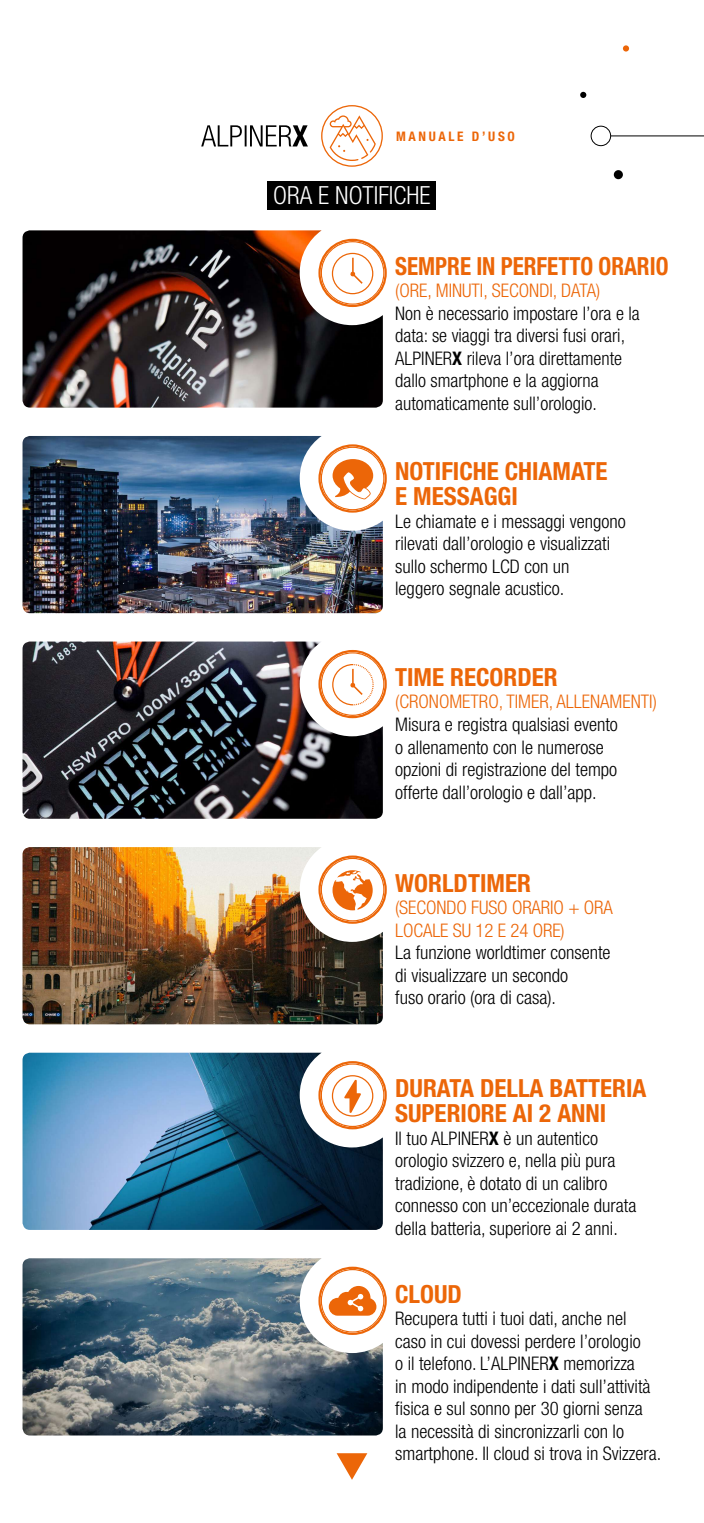
<style>
.page{position:relative;width:704px;height:1523px;background:#fff}
.page>*{position:absolute;margin:0;border:0;box-sizing:border-box;transform-origin:0 0}
.t1{font:700 condensed 25px/25px "Helvetica Neue LT Pro";color:#ec6608}
.t2{font:700 condensed 25px "Helvetica Neue LT Pro";color:#ec6608;scale:.92 1}
.t3{font:300 condensed 25px "Helvetica Neue LT Pro";color:#fff}
.t4{font:300 condensed 18.75px/22.5px "Helvetica Neue LT Pro";color:#000}
.t5{font:300 condensed 18.75px/22.5px "Helvetica Neue LT Pro";color:#ec6608}
.t6{font:700 condensed 13.19px "Helvetica Neue LT Pro";letter-spacing:.2em;color:#ec6608}
.s1{font-weight:700}
</style>
<div class="page">
<svg style="left:336px;top:1453px;width:31px;height:26px"></svg>
<svg style="left:321px;top:105px;width:61px;height:62px"></svg>
<svg style="left:201px;top:125px;width:107px;height:21px"></svg>
<div style="left:613px;top:170px;width:9px;height:9px;background:#000;border-radius:50%"></div>
<svg style="left:579px;top:92px;width:7px;height:6px"></svg>
<div style="left:590px;top:126px;width:20px;height:20px;border:1px solid #000;border-radius:50%"></div>
<hr style="left:610px;top:136px;width:93px;height:1px;background:#000">
<svg style="left:622px;top:45px;width:6px;height:7px"></svg>
<div style="left:268px;top:181px;width:167px;height:29px;background:#000"></div>
<img style="left:22px;top:230px;width:360px;height:177px">
<img style="left:22px;top:436px;width:360px;height:177px">
<img style="left:22px;top:641px;width:360px;height:178px">
<img style="left:22px;top:847px;width:360px;height:177px">
<img style="left:22px;top:1052px;width:360px;height:178px">
<img style="left:22px;top:1258px;width:360px;height:177px">
<svg style="left:320px;top:241px;width:64px;height:64px"></svg>
<div style="left:318px;top:239px;width:68px;height:68px;border:2px solid #ec6608;border-radius:50%"></div>
<svg style="left:320px;top:446px;width:64px;height:64px"></svg>
<div style="left:318px;top:444px;width:68px;height:68px;border:2px solid #ec6608;border-radius:50%"></div>
<svg style="left:320px;top:652px;width:64px;height:64px"></svg>
<div style="left:318px;top:650px;width:68px;height:68px;border:2px solid #ec6608;border-radius:50%"></div>
<svg style="left:320px;top:857px;width:64px;height:64px"></svg>
<div style="left:318px;top:855px;width:68px;height:68px;border:2px solid #ec6608;border-radius:50%"></div>
<svg style="left:320px;top:1063px;width:64px;height:64px"></svg>
<div style="left:318px;top:1061px;width:68px;height:68px;border:2px solid #ec6608;border-radius:50%"></div>
<svg style="left:320px;top:1269px;width:64px;height:63px"></svg>
<div style="left:318px;top:1266px;width:68px;height:69px;border:2px solid #ec6608;border-radius:50%"></div>
<p class="t6" style="left:396px;top:128px;width:120px">MANUALE D’USO</p>
<h1 class="t3" style="left:273px;top:181px;width:159px">ORA E NOTIFICHE</h1>
<h1 class="t2" style="left:395px;top:251px;width:298px">SEMPRE IN PERFETTO ORARIO</h1>
<p class="t5" style="left:395px;top:279px;width:207px">(ORE, MINUTI, SECONDI, DATA)</p>
<p class="t4" style="left:395px;top:302px;width:246px">Non è necessario impostare l’ora e la data: se viaggi tra diversi fusi orari, ALPINER<span class="s1">X</span> rileva l’ora direttamente dallo smartphone e la aggiorna automaticamente sull’orologio.</p>
<h1 class="t1" style="left:395px;top:459px;width:214px">NOTIFICHE CHIAMATE<br>E MESSAGGI</h1>
<p class="t4" style="left:395px;top:510px;width:232px">Le chiamate e i messaggi vengono rilevati dall’orologio e visualizzati sullo schermo LCD con un<br>leggero segnale acustico.</p>
<h1 class="t1" style="left:395px;top:664px;width:164px">TIME RECORDER</h1>
<p class="t5" style="left:395px;top:690px;width:263px">(CRONOMETRO, TIMER, ALLENAMENTI)</p>
<p class="t4" style="left:395px;top:713px;width:224px">Misura e registra qualsiasi evento o allenamento con le numerose opzioni di registrazione del tempo offerte dall’orologio e dall’app.</p>
<h1 class="t1" style="left:395px;top:870px;width:137px">WORLDTIMER</h1>
<p class="t5" style="left:395px;top:896px;width:219px">(SECONDO FUSO ORARIO + ORA<br>LOCALE SU 12 E 24 ORE)</p>
<p class="t4" style="left:395px;top:941px;width:217px">La funzione worldtimer consente di visualizzare un secondo<br>fuso orario (ora di casa).</p>
<h1 class="t1" style="left:395px;top:1075px;width:252px">DURATA DELLA BATTERIA<br>SUPERIORE AI 2 ANNI</h1>
<p class="t4" style="left:395px;top:1126px;width:242px">Il tuo ALPINER<span class="s1">X</span> è un autentico orologio svizzero e, nella più pura tradizione, è dotato di un calibro connesso con un’eccezionale durata della batteria, superiore ai 2 anni.</p>
<h1 class="t1" style="left:395px;top:1281px;width:68px">CLOUD</h1>
<p class="t4" style="left:395px;top:1307px;width:267px">Recupera tutti i tuoi dati, anche nel caso in cui dovessi perdere l’orologio<br>o il telefono. L’ALPINER<span class="s1">X</span> memorizza<br>in modo indipendente i dati sull’attività fisica e sul sonno per 30 giorni senza<br>la necessità di sincronizzarli con lo smartphone. Il cloud si trova in Svizzera.</p>
</div>
